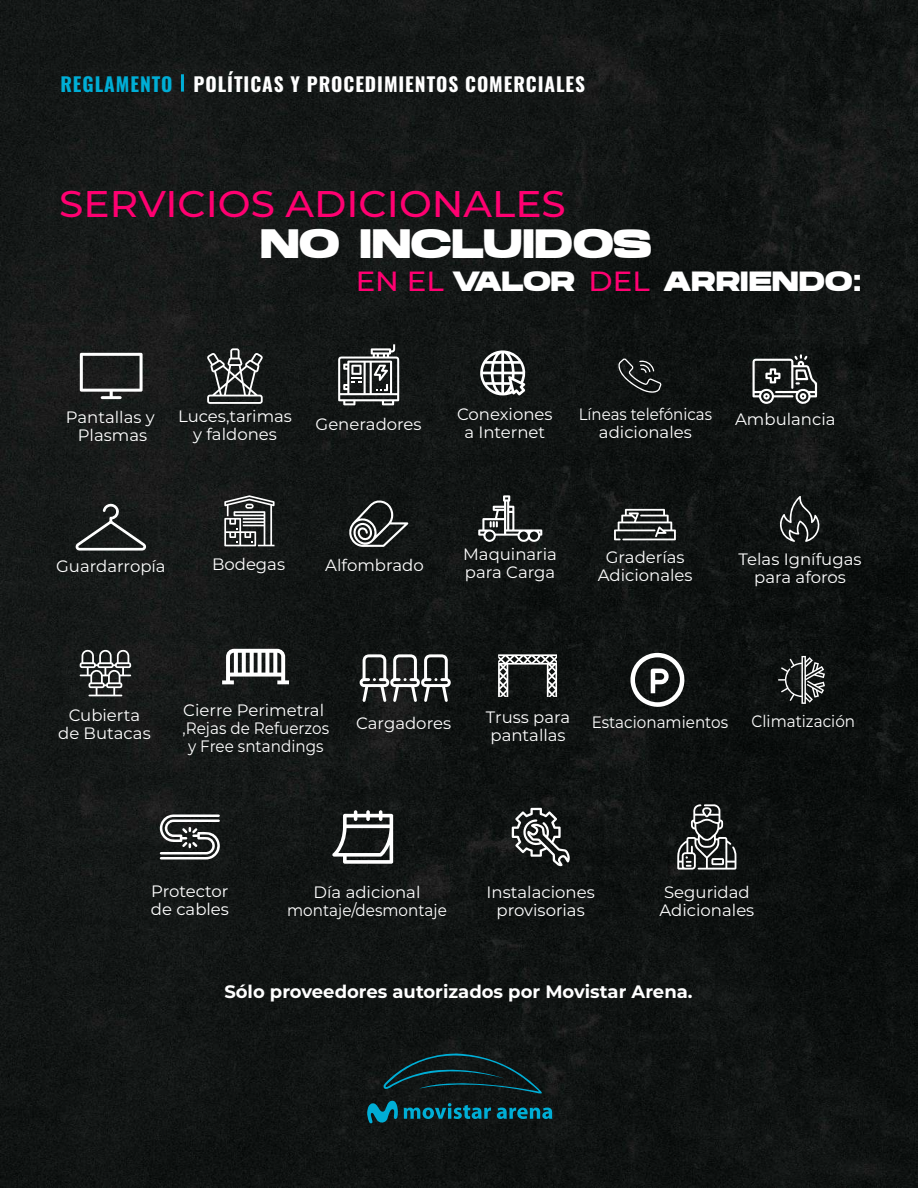
<style>
.page{position:relative;width:918px;height:1188px;background:#fff}
.page>*{position:absolute;margin:0;border:0;box-sizing:border-box;transform-origin:0 0}
.t1{font:700 40.95px "Hanson";letter-spacing:-.01em;color:#fff}
.t2{font:500 37.2px "Montserrat";color:#ff0071;scale:1.05 1}
.t3{font:700 27.75px "Hanson";letter-spacing:-.01em;color:#fff}
.t4{font:700 19.35px "Oswald";letter-spacing:.05em;color:#fff}
.t5{font:700 18px "Montserrat";color:#fff}
.t6{font:16.5px/18px "Montserrat";color:#fff;text-align:center}
.t7{font:16.5px "Montserrat";color:#fff;scale:.92 1}
.t8{font:16.5px/18px "Montserrat";color:#fff;text-align:center;scale:.91 1}
.s1{color:#00aed6}
.s2{font-family:"Montserrat";font-weight:500;color:#ff0071}
</style>
<div class="page">
<img style="left:0;top:0;width:918px;height:1188px">
<hr style="left:181px;top:74px;width:3px;height:18px;background:#00aed6">
<svg style="left:367px;top:1051px;width:185px;height:72px;background:#0f2b30"></svg>
<svg style="left:80px;top:353px;width:63px;height:46px"></svg>
<svg style="left:338px;top:344px;width:61px;height:61px"></svg>
<svg style="left:480px;top:350px;width:48px;height:46px"></svg>
<svg style="left:618px;top:358px;width:44px;height:35px;background:#303332"></svg>
<svg style="left:753px;top:354px;width:64px;height:51px"></svg>
<svg style="left:75px;top:503px;width:71px;height:48px;background:#393b3b"></svg>
<svg style="left:207px;top:348px;width:56px;height:56px"></svg>
<svg style="left:224px;top:495px;width:51px;height:51px"></svg>
<svg style="left:348px;top:500px;width:60px;height:47px;background:#474949"></svg>
<svg style="left:478px;top:495px;width:64px;height:47px;background:#4a4c4c"></svg>
<svg style="left:614px;top:509px;width:62px;height:31px"></svg>
<svg style="left:779px;top:496px;width:44px;height:46px;background:#353838"></svg>
<svg style="left:80px;top:649px;width:51px;height:47px"></svg>
<svg style="left:222px;top:649px;width:67px;height:35px"></svg>
<svg style="left:360px;top:654px;width:91px;height:48px"></svg>
<svg style="left:497px;top:654px;width:60px;height:44px"></svg>
<svg style="left:631px;top:653px;width:55px;height:56px"></svg>
<svg style="left:778px;top:656px;width:47px;height:48px;background:#464848"></svg>
<svg style="left:160px;top:814px;width:61px;height:46px"></svg>
<svg style="left:332px;top:810px;width:61px;height:54px"></svg>
<svg style="left:512px;top:808px;width:58px;height:58px"></svg>
<svg style="left:677px;top:804px;width:59px;height:66px;background:#4c4e4e"></svg>
<p class="t4" style="left:60px;top:74px;width:526px"><span class="s1">REGLAMENTO</span> POLÍTICAS Y PROCEDIMIENTOS COMERCIALES</p>
<h2 class="t2" style="left:59px;top:178px;width:484px">SERVICIOS ADICIONALES</h2>
<h1 class="t1" style="left:260px;top:217px;width:393px">NO INCLUIDOS</h1>
<h3 class="t3" style="left:356px;top:263px;width:508px"><span class="s2">EN EL</span> VALOR <span class="s2">DEL</span> ARRIENDO:</h3>
<p class="t6" style="left:66px;top:408px;width:90px">Pantallas y<br>Plasmas</p>
<p class="t6" style="left:316px;top:415px;width:108px">Generadores</p>
<p class="t6" style="left:457px;top:404px;width:97px">Conexiones a Internet</p>
<p class="t8" style="left:579px;top:405px;width:148px">Líneas telefónicas adicionales</p>
<p class="t6" style="left:178px;top:407px;width:115px">Luces,tarimas</p>
<p class="t6" style="left:735px;top:410px;width:102px">Ambulancia</p>
<p class="t6" style="left:193px;top:425px;width:85px">y faldones</p>
<p class="t6" style="left:56px;top:557px;width:111px">Guardarropía</p>
<p class="t6" style="left:212px;top:555px;width:75px">Bodegas</p>
<p class="t6" style="left:325px;top:555px;width:100px">Alfombrado</p>
<p class="t6" style="left:463px;top:544px;width:95px;text-align:left">Maquinaria para Carga</p>
<p class="t6" style="left:598px;top:548px;width:96px">Graderías<br>Adicionales</p>
<p class="t6" style="left:739px;top:549px;width:124px">Telas Ignífugas para aforos</p>
<p class="t6" style="left:58px;top:705px;width:94px">Cubierta de Butacas</p>
<p class="t6" style="left:183px;top:700px;width:148px">Cierre Perimetral ,Rejas de Refuerzos y Free sntandings</p>
<p class="t6" style="left:356px;top:714px;width:96px">Cargadores</p>
<p class="t6" style="left:486px;top:708px;width:86px;text-align:left">Truss para pantallas</p>
<p class="t7" style="left:592px;top:710px;width:150px">Estacionamientos</p>
<p class="t7" style="left:752px;top:710px;width:114px">Climatización</p>
<p class="t6" style="left:151px;top:882px;width:80px;text-align:left">Protector de cables</p>
<p class="t6" style="left:287px;top:882px;width:161px">Día adicional montaje/desmontaje</p>
<p class="t6" style="left:487px;top:882px;width:110px">Instalaciones provisorias</p>
<p class="t6" style="left:660px;top:882px;width:96px;text-align:left">Seguridad<br>Adicionales</p>
<p class="t5" style="left:224px;top:979px;width:470px">Sólo proveedores autorizados por Movistar Arena.</p>
</div>
